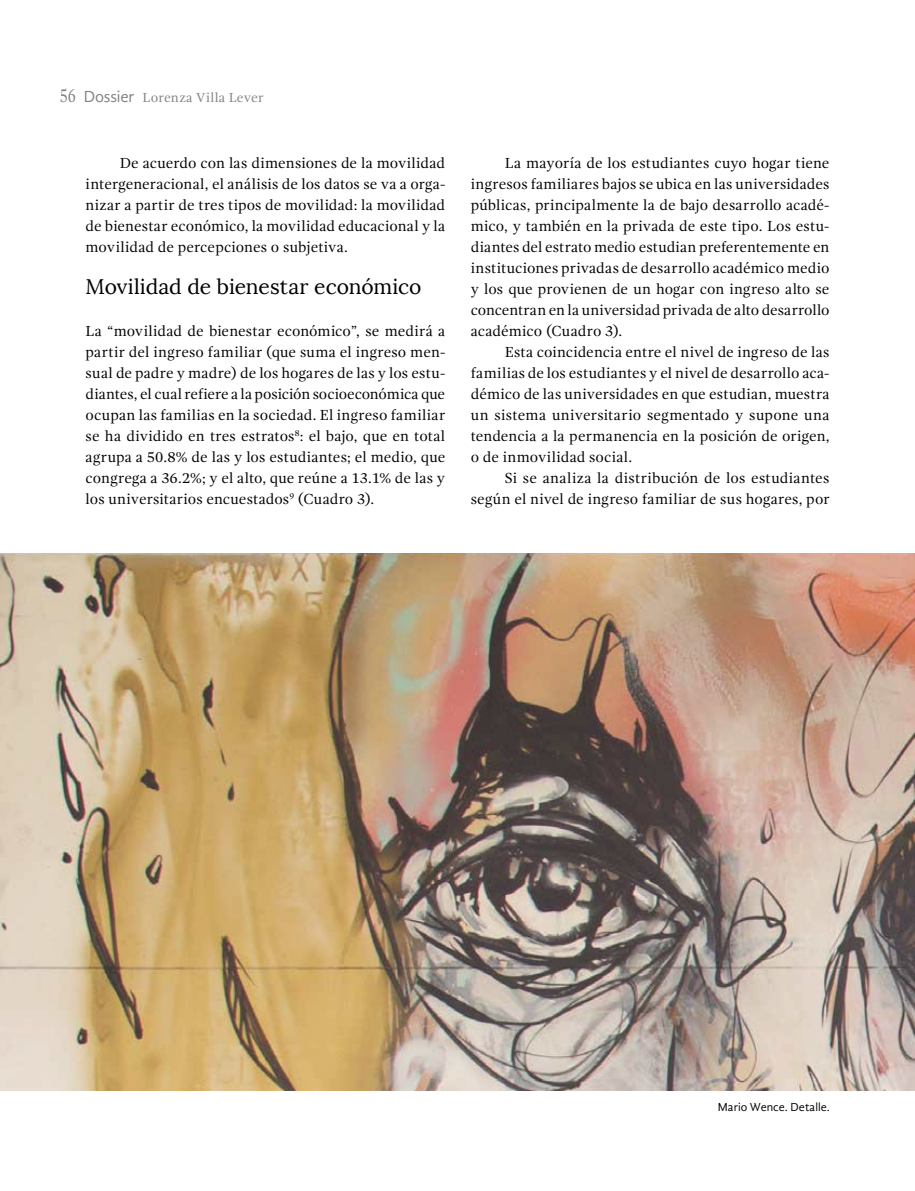
<style>
.page{position:relative;width:915px;height:1191px;background:#fff}
.page>*{position:absolute;margin:0;border:0;box-sizing:border-box;transform-origin:0 0}
.t1{font:21px "Lora";letter-spacing:-.005em;color:#000}
.t2{font:16.5px "Gandhi Sans";letter-spacing:-.01em;color:#808285}
.t3{font:15px/21px "Gandhi Serif";letter-spacing:.01em;color:#000;text-align:justify}
.t4{font:13.5px "Gandhi Serif";letter-spacing:.015em;color:#808285}
.t5{font:12px "Gandhi Sans";color:#000}
.s1{font-family:"Gandhi Serif";font-size:19.5px}
</style>
<div class="page">
<img style="left:0;top:553px;width:914px;height:537px">
<p class="t2" style="left:60px;top:87px;width:76px"><span class="s1">56</span> Dossier</p>
<p class="t4" style="left:142px;top:90px;width:123px">Lorenza Villa Lever</p>
<p class="t3" style="left:86px;top:153px;width:361px;text-indent:34px">De acuerdo con las dimensiones de la movilidad intergeneracional, el análisis de los datos se va a orga&shy;nizar a partir de tres tipos de movilidad: la movilidad de bienestar económico, la movilidad educacional y la movilidad de percepciones o subjetiva.</p>
<h1 class="t1" style="left:86px;top:274px;width:337px">Movilidad de bienestar económico</h1>
<p class="t3" style="left:86px;top:321px;width:361px">La “movilidad de bienestar económico”, se medirá a partir del ingreso familiar (que suma el ingreso men&shy;sual de padre y madre) de los hogares de las y los estu&shy;diantes, el cual refiere a la posición socioeconómica que ocupan las familias en la sociedad. El ingreso familiar se ha dividido en tres estratos<sup>8</sup>: el bajo, que en total agrupa a 50.8% de las y los estudiantes; el medio, que congrega a 36.2%; y el alto, que reúne a 13.1% de las y los universitarios encuestados<sup>9</sup> (Cuadro 3).</p>
<p class="t3" style="left:470px;top:153px;width:360px;text-indent:34px">La mayoría de los estudiantes cuyo hogar tiene ingresos familiares bajos se ubica en las universidades públicas, principalmente la de bajo desarrollo acadé&shy;mico, y también en la privada de este tipo. Los estu&shy;diantes del estrato medio estudian preferentemente en instituciones privadas de desarrollo académico medio y los que provienen de un hogar con ingreso alto se concentran en la universidad privada de alto desarrollo académico (Cuadro 3).</p>
<p class="t3" style="left:470px;top:342px;width:360px;text-indent:34px">Esta coincidencia entre el nivel de ingreso de las familias de los estudiantes y el nivel de desarrollo aca&shy;démico de las universidades en que estudian, muestra un sistema universitario segmentado y supone una tendencia a la permanencia en la posición de origen, o de inmovilidad social.</p>
<p class="t3" style="left:470px;top:468px;width:360px;text-align:right">Si se analiza la distribución de los estudiantes según el nivel de ingreso familiar de sus hogares, por</p>
<p class="t5" style="left:717px;top:1100px;width:113px">Mario Wence. Detalle.</p>
</div>
